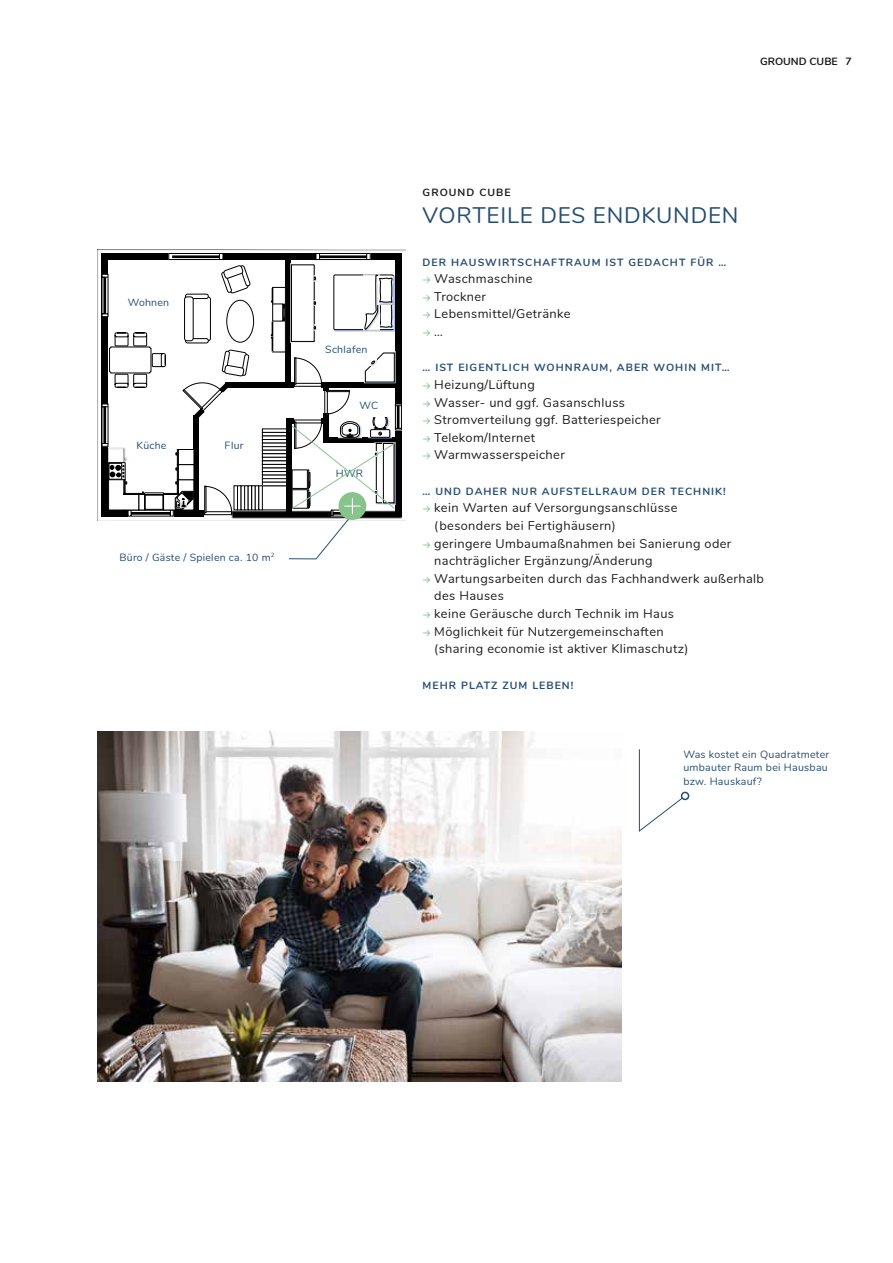
<style>
.page{position:relative;width:893px;height:1263px;background:#fff}
.page>*{position:absolute;margin:0;border:0;box-sizing:border-box;transform-origin:0 0}
.t1{font:22.5px "Nunito";letter-spacing:.035em;color:#274e72}
.t2{font:12.75px/17.7px "Nunito";letter-spacing:.03em;color:#1d1d1b}
.t3{font:10.65px/13.6px "Nunito";letter-spacing:.025em;color:#274e72}
.t4{font:700 10.5px "Nunito";letter-spacing:.1em;color:#274e72}
.t5{font:10.5px "Nunito";letter-spacing:.025em;color:#274e72}
.t6{font:700 10.5px "Nunito";color:#1d1d1b}
.t7{font:700 10.5px "Nunito";letter-spacing:.1em;color:#1d1d1b}
.t8{font:500 9px "Klavika Arrows";color:#87c48b}
.s1{font-family:"Klavika Arrows";font-weight:500;font-size:9px;color:#87c48b}
.s2{font-family:"Nunito";font-weight:400;font-size:12.75px;color:#1d1d1b}
</style>
<div class="page">
<img style="left:98px;top:250px;width:307px;height:270px">
<svg style="left:108px;top:516px;width:96px;height:1px"></svg>
<div style="left:102px;top:253px;width:6px;height:264px;background:#000"></div>
<div style="left:395px;top:253px;width:7px;height:264px;background:#000"></div>
<div style="left:102px;top:253px;width:300px;height:7px;background:#000"></div>
<svg style="left:316px;top:254px;width:54px;height:5px"></svg>
<div style="left:226px;top:383px;width:68px;height:5px;background:#000"></div>
<div style="left:286px;top:254px;width:5px;height:133px;background:#000"></div>
<div style="left:286px;top:419px;width:5px;height:97px;background:#000"></div>
<div style="left:273px;top:287px;width:12px;height:65px;background:#fff"></div>
<div style="left:273px;top:287px;width:13px;height:65px;border:1px solid #000"></div>
<div style="left:273px;top:304px;width:10px;height:17px;border:1px solid #000"></div>
<svg style="left:283px;top:304px;width:2px;height:17px"></svg>
<svg style="left:271px;top:322px;width:2px;height:29px"></svg>
<svg style="left:271px;top:288px;width:2px;height:15px"></svg>
<img style="left:332px;top:273px;width:63px;height:58px">
<div style="left:334px;top:275px;width:59px;height:55px;background:#fff"></div>
<div style="left:334px;top:275px;width:59px;height:55px;border:1px solid #000"></div>
<img style="left:392px;top:304px;width:1px;height:25px">
<img style="left:363px;top:274px;width:16px;height:57px">
<img style="left:392px;top:277px;width:2px;height:27px">
<svg style="left:363px;top:275px;width:29px;height:54px"></svg>
<img style="left:290px;top:263px;width:26px;height:80px">
<div style="left:291px;top:265px;width:23px;height:76px;background:#fff"></div>
<div style="left:291px;top:265px;width:23px;height:77px;border:1px solid #000"></div>
<svg style="left:313px;top:300px;width:4px;height:6px"></svg>
<svg style="left:313px;top:276px;width:4px;height:5px"></svg>
<svg style="left:313px;top:325px;width:4px;height:6px"></svg>
<svg style="left:227px;top:300px;width:27px;height:42px"></svg>
<svg style="left:102px;top:253px;width:148px;height:263px"></svg>
<img style="left:367px;top:352px;width:28px;height:1px">
<div style="left:262px;top:486px;width:24px;height:24px;background:#fff"></div>
<div style="left:262px;top:486px;width:25px;height:24px;border:1px solid #000"></div>
<div style="left:262px;top:432px;width:25px;height:4px;border:1px solid #000"></div>
<div style="left:262px;top:439px;width:25px;height:4px;border:1px solid #000"></div>
<div style="left:262px;top:446px;width:25px;height:4px;border:1px solid #000"></div>
<div style="left:262px;top:450px;width:25px;height:4px;border:1px solid #000"></div>
<div style="left:262px;top:457px;width:25px;height:4px;border:1px solid #000"></div>
<div style="left:262px;top:464px;width:25px;height:4px;border:1px solid #000"></div>
<div style="left:262px;top:471px;width:25px;height:4px;border:1px solid #000"></div>
<div style="left:262px;top:478px;width:25px;height:4px;border:1px solid #000"></div>
<div style="left:237px;top:486px;width:4px;height:24px;border:1px solid #000"></div>
<div style="left:244px;top:486px;width:4px;height:24px;border:1px solid #000"></div>
<div style="left:248px;top:486px;width:4px;height:24px;border:1px solid #000"></div>
<div style="left:255px;top:486px;width:4px;height:24px;border:1px solid #000"></div>
<svg style="left:639px;top:749px;width:48px;height:83px"></svg>
<div style="left:682px;top:792px;width:7px;height:7px;background:#fff;border-radius:50%"></div>
<div style="left:681px;top:792px;width:8px;height:8px;border:2px solid #274e72;border-radius:50%"></div>
<img style="left:98px;top:732px;width:523px;height:350px">
<div style="left:131px;top:425px;width:42px;height:36px;background:#fff"></div>
<div style="left:213px;top:425px;width:42px;height:36px;background:#fff"></div>
<div style="left:325px;top:337px;width:42px;height:22px;background:#fff"></div>
<div style="left:122px;top:290px;width:53px;height:22px;background:#fff"></div>
<svg style="left:288px;top:353px;width:114px;height:206px"></svg>
<p class="t5" style="left:128px;top:295px;width:43px">Wohnen</p>
<p class="t5" style="left:137px;top:437px;width:31px">Küche</p>
<p class="t5" style="left:225px;top:437px;width:21px">Flur</p>
<p class="t5" style="left:120px;top:549px;width:157px">Büro / Gäste / Spielen ca. 10 m<sup>2</sup></p>
<p class="t6" style="left:760px;top:53px;width:93px">GROUND CUBE 7</p>
<p class="t5" style="left:325px;top:342px;width:44px">Schlafen</p>
<p class="t5" style="left:359px;top:398px;width:20px">WC</p>
<p class="t5" style="left:336px;top:465px;width:29px">HWR</p>
<p class="t7" style="left:423px;top:184px;width:90px">GROUND CUBE</p>
<h1 class="t1" style="left:423px;top:199px;width:317px">VORTEILE DES ENDKUNDEN</h1>
<p class="t4" style="left:423px;top:254px;width:305px">DER HAUSWIRTSCHAFTRAUM IST GEDACHT FÜR …</p>
<p class="t2" style="left:423px;top:269px;width:149px"><span class="s1">B</span> Waschmaschine<br><span class="s1">B</span> Trockner<br><span class="s1">B</span> Lebensmittel/Getränke</p>
<p class="t8" style="left:423px;top:330px;width:22px">B <span class="s2">…</span></p>
<p class="t4" style="left:423px;top:360px;width:309px">… IST EIGENTLICH WOHNRAUM, ABER WOHIN MIT…</p>
<p class="t2" style="left:423px;top:375px;width:240px"><span class="s1">B</span> Heizung/Lüftung<br><span class="s1">B</span> Wasser- und ggf. Gasanschluss<br><span class="s1">B</span> Stromverteilung ggf. Batteriespeicher<br><span class="s1">B</span> Telekom/Internet<br><span class="s1">B</span> Warmwasserspeicher</p>
<p class="t4" style="left:423px;top:483px;width:305px">… UND DAHER NUR AUFSTELLRAUM DER TECHNIK!</p>
<p class="t2" style="left:423px;top:498px;width:256px"><span class="s1">B</span> kein Warten auf Versorgungsanschlüsse</p>
<p class="t2" style="left:434px;top:516px;width:183px">(besonders bei Fertighäusern)</p>
<p class="t2" style="left:423px;top:534px;width:310px"><span class="s1">B</span> geringere Umbaumaßnahmen bei Sanierung oder</p>
<p class="t2" style="left:434px;top:551px;width:220px">nachträglicher Ergänzung/Änderung</p>
<p class="t2" style="left:423px;top:569px;width:343px"><span class="s1">B</span> Wartungsarbeiten durch das Fachhandwerk außerhalb</p>
<p class="t2" style="left:434px;top:586px;width:71px">des Hauses</p>
<p class="t2" style="left:423px;top:604px;width:253px"><span class="s1">B</span> keine Geräusche durch Technik im Haus</p>
<p class="t2" style="left:423px;top:622px;width:243px"><span class="s1">B</span> Möglichkeit für Nutzergemeinschaften</p>
<p class="t2" style="left:434px;top:639px;width:256px">(sharing economie ist aktiver Klimaschutz)</p>
<p class="t4" style="left:423px;top:677px;width:152px">MEHR PLATZ ZUM LEBEN!</p>
<p class="t3" style="left:683px;top:747px;width:147px">Was kostet ein Quadratmeter umbauter Raum bei Hausbau bzw. Hauskauf?</p>
</div>
